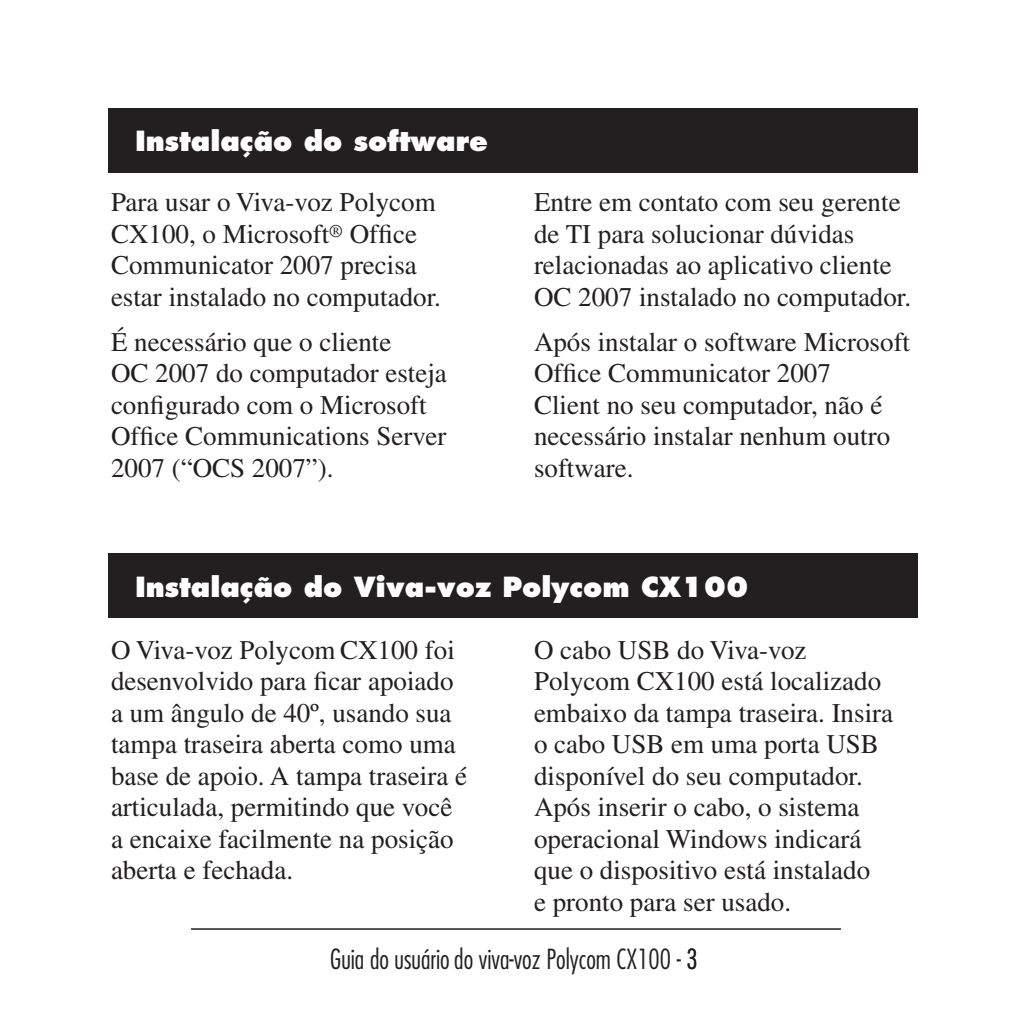
<style>
.page{position:relative;width:1026px;height:1020px;background:#fff}
.page>*{position:absolute;margin:0;border:0;box-sizing:border-box;transform-origin:0 0}
.Body{font:27px/31.5px "Times";color:#231f20}
.Heading_A{font:800 27px "Futura";color:#fff}
.t1{font:300 condensed 27px "Futura";color:#231f20}
</style>
<div class="page">
<hr style="left:191px;top:928px;width:650px;height:2px;background:#231f20">
<div style="left:108px;top:108px;width:810px;height:64px;background:#231f20"></div>
<div style="left:108px;top:554px;width:810px;height:64px;background:#231f20"></div>
<p class="Heading_A" style="left:135px;top:123px;width:354px">Instalação do software</p>
<p class="Body" style="left:111px;top:186px;width:331px">Para usar o Viva-voz Polycom<br>CX100, o Microsoft<sup>®</sup> Office<br>Communicator 2007 precisa estar instalado no computador.</p>
<p class="Body" style="left:111px;top:326px;width:337px">É necessário que o cliente<br>OC 2007 do computador esteja configurado com o Microsoft<br>Office Communications Server<br>2007 (“OCS 2007”).</p>
<p class="Body" style="left:534px;top:186px;width:379px">Entre em contato com seu gerente de TI para solucionar dúvidas relacionadas ao aplicativo cliente<br>OC 2007 instalado no computador.</p>
<p class="Body" style="left:534px;top:326px;width:378px">Após instalar o software Microsoft<br>Office Communicator 2007<br>Client no seu computador, não é necessário instalar nenhum outro software.</p>
<p class="Heading_A" style="left:135px;top:569px;width:615px">Instalação do Viva-voz Polycom CX100</p>
<p class="Body" style="left:111px;top:634px;width:358px">O Viva-voz Polycom CX100 foi desenvolvido para ficar apoiado a um ângulo de 40º, usando sua tampa traseira aberta como uma base de apoio. A tampa traseira é articulada, permitindo que você a encaixe facilmente na posição aberta e fechada.</p>
<p class="Body" style="left:534px;top:634px;width:361px">O cabo USB do Viva-voz<br>Polycom CX100 está localizado embaixo da tampa traseira. Insira o cabo USB em uma porta USB disponível do seu computador.<br>Após inserir o cabo, o sistema operacional Windows indicará que o dispositivo está instalado<br>e pronto para ser usado.</p>
<p class="t1" style="left:330px;top:943px;width:352px">Guia do usuário do viva-voz Polycom CX100 -</p>
</div>
